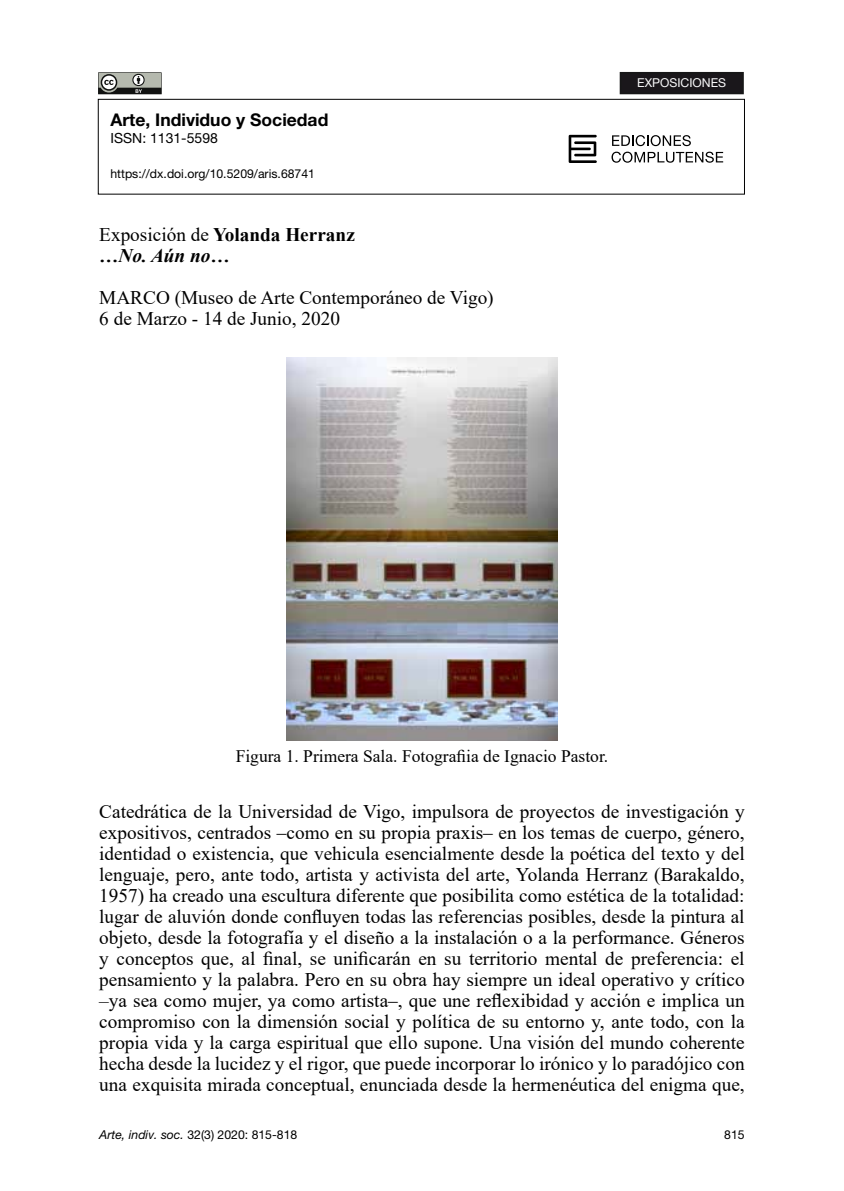
<style>
.page{position:relative;width:844px;height:1191px;background:#fff}
.page>*{position:absolute;margin:0;border:0;box-sizing:border-box;transform-origin:0 0}
.t1{font:19.25px/21px "Times New Roman";color:#000}
.t2{font:700 19.25px/21px "Times New Roman";color:#000}
.t3{font:17.5px "Times New Roman";color:#000}
.t4{font:700 17.5px "Helvetica Neue LT Pro";color:#000}
.t5{font:14px "Helvetica Neue LT Pro";color:#000}
.t6{font:12.25px "Helvetica Neue LT Pro";color:#000}
.t7{font:12.25px "Helvetica Neue LT Pro";color:#f9f9fa}
.s1{font-weight:400}
.s2{font-style:italic}
</style>
<div class="page">
<div style="left:98px;top:99px;width:646px;height:95px;border:1px solid #000"></div>
<svg style="left:568px;top:135px;width:28px;height:28px"></svg>
<svg style="left:612px;top:135px;width:78px;height:11px"></svg>
<svg style="left:611px;top:152px;width:112px;height:11px"></svg>
<div style="left:620px;top:73px;width:122px;height:20px;background:#1a171b"></div>
<div style="left:619px;top:72px;width:124px;height:22px;border:2px solid #171718"></div>
<svg style="left:98px;top:72px;width:69px;height:28px"></svg>
<img style="left:286px;top:357px;width:271px;height:384px">
<p class="t4" style="left:110px;top:109px;width:219px">Arte, Individuo y Sociedad</p>
<p class="t5" style="left:110px;top:130px;width:109px">ISSN: 1131-5598</p>
<p class="t6" style="left:110px;top:166px;width:206px">https://dx.doi.org/10.5209/aris.68741</p>
<p class="t2" style="left:99px;top:223px;width:257px"><span class="s1">Exposición de</span> Yolanda Herranz <span class="s2">…No. Aún no…</span></p>
<p class="t1" style="left:99px;top:286px;width:396px">MARCO (Museo de Arte Contemporáneo de Vigo)<br>6 de Marzo - 14 de Junio, 2020</p>
<p class="t7" style="left:637px;top:76px;width:90px">EXPOSICIONES</p>
<p class="t3" style="left:236px;top:744px;width:374px">Figura 1. Primera Sala. Fotografiia de Ignacio Pastor.</p>
<p class="t1" style="left:99px;top:800px;width:646px;text-align:justify">Catedrática de la Universidad de Vigo, impulsora de proyectos de investigación y expositivos, centrados ‒como en su propia praxis‒ en los temas de cuerpo, género, identidad o existencia, que vehicula esencialmente desde la poética del texto y del lenguaje, pero, ante todo, artista y activista del arte, Yolanda Herranz (Barakaldo, 1957) ha creado una escultura diferente que posibilita como estética de la totalidad: lugar de aluvión donde confluyen todas las referencias posibles, desde la pintura al objeto, desde la fotografía y el diseño a la instalación o a la performance. Géneros y conceptos que, al final, se unificarán en su territorio mental de preferencia: el pensamiento y la palabra. Pero en su obra hay siempre un ideal operativo y crítico –ya sea como mujer, ya como artista‒, que une reflexibidad y acción e implica un compromiso con la dimensión social y política de su entorno y, ante todo, con la propia vida y la carga espiritual que ello supone. Una visión del mundo coherente hecha desde la lucidez y el rigor, que puede incorporar lo irónico y lo paradójico con una exquisita mirada conceptual, enunciada desde la hermenéutica del enigma que,</p>
<p class="t6" style="left:99px;top:1126px;width:199px"><span class="s2">Arte, indiv. soc.</span> 32(3) 2020: 815-818</p>
<p class="t6" style="left:724px;top:1126px;width:22px">815</p>
</div>
